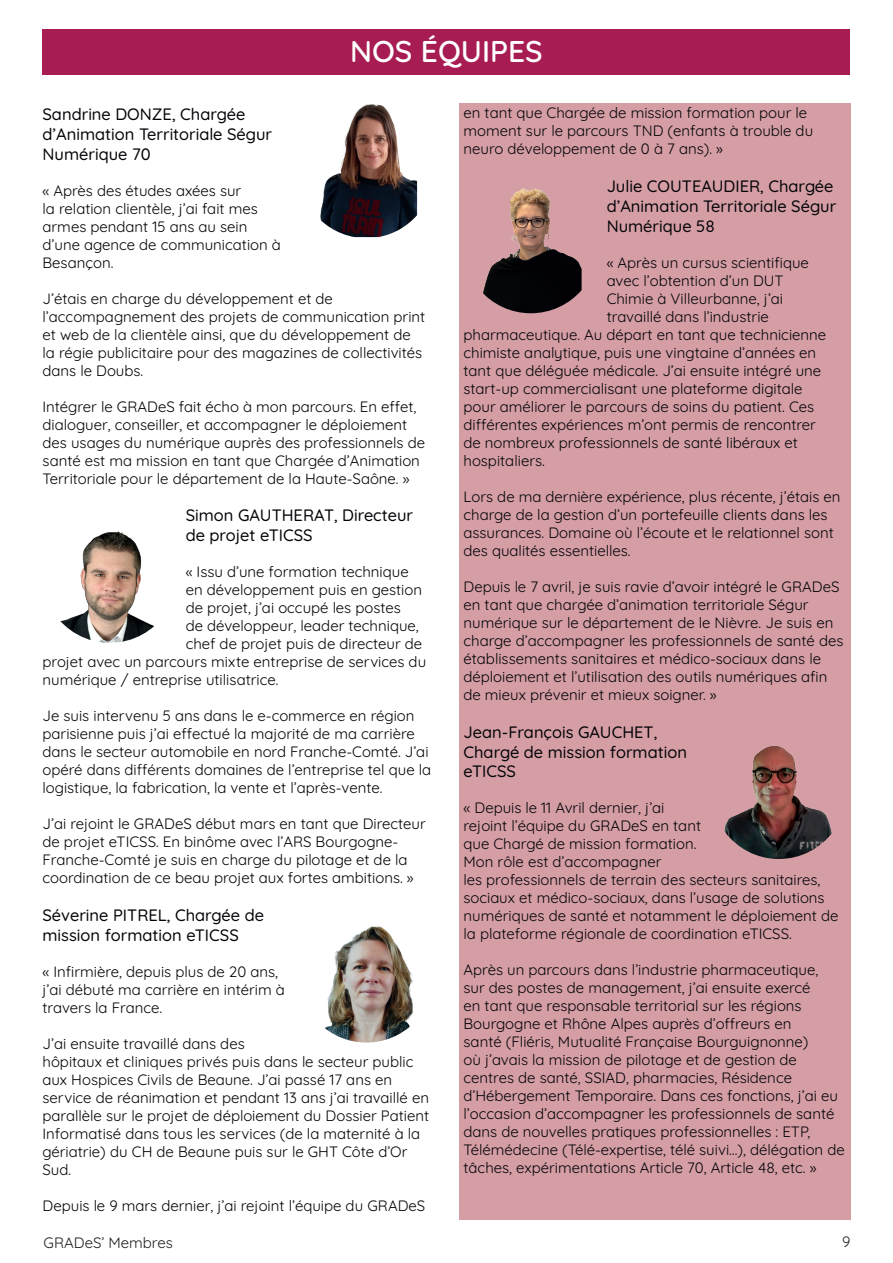
<style>
.page{position:relative;width:893px;height:1263px;background:#fff}
.page>*{position:absolute;margin:0;border:0;box-sizing:border-box;transform-origin:0 0}
.t1{font:600 30px "Quicksand";color:#fff}
.t2{font:500 16.5px/19.8px "Quicksand";color:#020407}
.t3{font:15px/18px "Quicksand";color:#020407}
.t4{font:15px "Quicksand";color:#231f20}
</style>
<div class="page">
<div style="left:43px;top:30px;width:807px;height:45px;background:#a71c52"></div>
<div style="left:459px;top:103px;width:391px;height:1117px;background:#d59ea5"></div>
<img style="left:60px;top:531px;width:94px;height:112px">
<img style="left:483px;top:188px;width:99px;height:125px">
<img style="left:320px;top:104px;width:97px;height:133px">
<img style="left:325px;top:926px;width:88px;height:116px">
<img style="left:725px;top:746px;width:107px;height:113px">
<h1 class="t1" style="left:350px;top:28px;width:194px">NOS ÉQUIPES</h1>
<p class="t2" style="left:43px;top:102px;width:231px">Sandrine DONZE, Chargée d’Animation Territoriale Ségur<br>Numérique 70</p>
<p class="t3" style="left:43px;top:180px;width:240px">« Après des études axées sur<br>la relation clientèle, j’ai fait mes armes pendant 15 ans au sein d’une agence de communication à<br>Besançon.</p>
<p class="t3" style="left:43px;top:288px;width:384px">J’étais en charge du développement et de l’accompagnement des projets de communication print et web de la clientèle ainsi, que du développement de la régie publicitaire pour des magazines de collectivités dans le Doubs.</p>
<p class="t3" style="left:43px;top:396px;width:384px">Intégrer le GRADeS fait écho à mon parcours. En effet, dialoguer, conseiller, et accompagner le déploiement des usages du numérique auprès des professionnels de santé est ma mission en tant que Chargée d’Animation Territoriale pour le département de la Haute-Saône. »</p>
<p class="t2" style="left:186px;top:504px;width:229px">Simon GAUTHERAT, Directeur de projet eTICSS</p>
<p class="t3" style="left:186px;top:561px;width:225px">« Issu d’une formation technique</p>
<p class="t3" style="left:186px;top:579px;width:238px">en développement puis en gestion</p>
<p class="t3" style="left:186px;top:597px;width:217px">de projet, j’ai occupé les postes</p>
<p class="t3" style="left:186px;top:615px;width:235px">de développeur, leader technique,</p>
<p class="t3" style="left:186px;top:633px;width:238px">chef de projet puis de directeur de</p>
<p class="t3" style="left:43px;top:651px;width:385px">projet avec un parcours mixte entreprise de services du</p>
<p class="t3" style="left:43px;top:669px;width:238px">numérique / entreprise utilisatrice.</p>
<p class="t3" style="left:43px;top:705px;width:390px">Je suis intervenu 5 ans dans le e-commerce en région parisienne puis j’ai effectué la majorité de ma carrière dans le secteur automobile en nord Franche-Comté. J’ai opéré dans différents domaines de l’entreprise tel que la logistique, la fabrication, la vente et l’après-vente.</p>
<p class="t3" style="left:43px;top:813px;width:385px">J’ai rejoint le GRADeS début mars en tant que Directeur de projet eTICSS. En binôme avec l’ARS Bourgogne-Franche-Comté je suis en charge du pilotage et de la coordination de ce beau projet aux fortes ambitions. »</p>
<p class="t2" style="left:43px;top:903px;width:223px">Séverine PITREL, Chargée de mission formation eTICSS</p>
<p class="t3" style="left:43px;top:961px;width:244px">« Infirmière, depuis plus de 20 ans, j’ai débuté ma carrière en intérim à travers la France.</p>
<p class="t3" style="left:43px;top:1033px;width:388px">J’ai ensuite travaillé dans des<br>hôpitaux et cliniques privés puis dans le secteur public aux Hospices Civils de Beaune. J’ai passé 17 ans en service de réanimation et pendant 13 ans j’ai travaillé en parallèle sur le projet de déploiement du Dossier Patient Informatisé dans tous les services (de la maternité à la gériatrie) du CH de Beaune puis sur le GHT Côte d’Or Sud.</p>
<p class="t3" style="left:43px;top:1195px;width:384px">Depuis le 9 mars dernier, j’ai rejoint l’équipe du GRADeS</p>
<p class="t4" style="left:44px;top:1231px;width:131px">GRADeS’ Membres</p>
<p class="t3" style="left:463px;top:103px;width:351px">en tant que Chargée de mission formation pour le moment sur le parcours TND (enfants à trouble du neuro développement de 0 à 7 ans). »</p>
<p class="t2" style="left:607px;top:175px;width:231px">Julie COUTEAUDIER, Chargée d’Animation Territoriale Ségur<br>Numérique 58</p>
<p class="t3" style="left:607px;top:252px;width:204px">« Après un cursus scientifique</p>
<p class="t3" style="left:607px;top:270px;width:178px">avec l’obtention d’un DUT</p>
<p class="t3" style="left:607px;top:288px;width:178px">Chimie à Villeurbanne, j’ai</p>
<p class="t3" style="left:607px;top:306px;width:164px">travaillé dans l’industrie</p>
<p class="t3" style="left:463px;top:324px;width:364px">pharmaceutique. Au départ en tant que technicienne</p>
<p class="t3" style="left:463px;top:342px;width:354px">chimiste analytique, puis une vingtaine d’années en</p>
<p class="t3" style="left:463px;top:360px;width:359px">tant que déléguée médicale. J’ai ensuite intégré une</p>
<p class="t3" style="left:463px;top:378px;width:341px">start-up commercialisant une plateforme digitale</p>
<p class="t3" style="left:463px;top:396px;width:352px">pour améliorer le parcours de soins du patient. Ces</p>
<p class="t3" style="left:463px;top:414px;width:354px">différentes expériences m’ont permis de rencontrer</p>
<p class="t3" style="left:463px;top:432px;width:336px">de nombreux professionnels de santé libéraux et</p>
<p class="t3" style="left:463px;top:450px;width:83px">hospitaliers.</p>
<p class="t3" style="left:463px;top:486px;width:378px">Lors de ma dernière expérience, plus récente, j’étais en charge de la gestion d’un portefeuille clients dans les assurances. Domaine où l’écoute et le relationnel sont des qualités essentielles.</p>
<p class="t3" style="left:463px;top:576px;width:381px">Depuis le 7 avril, je suis ravie d’avoir intégré le GRADeS en tant que chargée d’animation territoriale Ségur numérique sur le département de le Nièvre. Je suis en charge d’accompagner les professionnels de santé des établissements sanitaires et médico-sociaux dans le déploiement et l’utilisation des outils numériques afin de mieux prévenir et mieux soigner. »</p>
<p class="t2" style="left:463px;top:720px;width:225px">Jean-François GAUCHET,<br>Chargé de mission formation eTICSS</p>
<p class="t3" style="left:463px;top:797px;width:376px">« Depuis le 11 Avril dernier, j’ai<br>rejoint l’équipe du GRADeS en tant<br>que Chargé de mission formation.<br>Mon rôle est d’accompagner<br>les professionnels de terrain des secteurs sanitaires, sociaux et médico-sociaux, dans l’usage de solutions numériques de santé et notamment le déploiement de la plateforme régionale de coordination eTICSS.</p>
<p class="t3" style="left:463px;top:959px;width:383px">Après un parcours dans l’industrie pharmaceutique,<br>sur des postes de management, j’ai ensuite exercé<br>en tant que responsable territorial sur les régions Bourgogne et Rhône Alpes auprès d’offreurs en<br>santé (Fliéris, Mutualité Française Bourguignonne)<br>où j’avais la mission de pilotage et de gestion de centres de santé, SSIAD, pharmacies, Résidence d’Hébergement Temporaire. Dans ces fonctions, j’ai eu l’occasion d’accompagner les professionnels de santé dans de nouvelles pratiques professionnelles : ETP, Télémédecine (Télé-expertise, télé suivi…), délégation de tâches, expérimentations Article 70, Article 48, etc. »</p>
<p class="t4" style="left:842px;top:1230px;width:10px">9</p>
</div>
